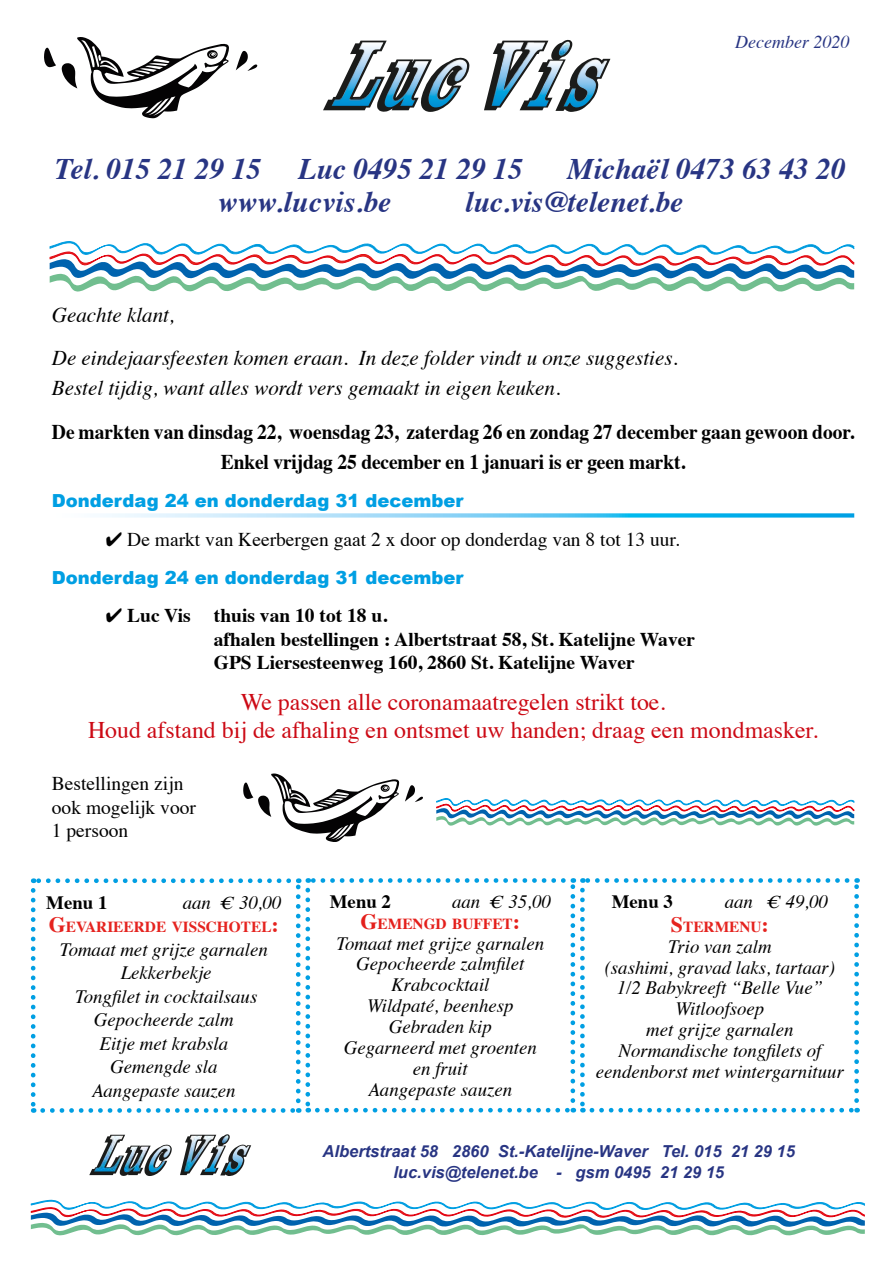
<style>
.page{position:relative;width:893px;height:1263px;background:#fff}
.page>*{position:absolute;margin:0;border:0;box-sizing:border-box;transform-origin:0 0}
.t1{font:italic 700 29.85px "Times";color:#283583}
.t2{font:23.85px/28.7px "Times";color:#cc0914;text-align:center}
.t3{font:italic 21px/43.5px "Times";color:#000}
.t4{font:700 21px/30px "Times";color:#000;text-align:center;scale:.93 1}
.t5{font:700 19.5px/23.4px "Times";color:#000}
.t6{font:19.5px/23.4px "Times";color:#000}
.t7{font:italic 18.75px/20.9px "Times";color:#000;text-align:center}
.t8{font:700 18.75px "Times";color:#000}
.t9{font:900 18px "Arial";color:#009fe3}
.t10{font:italic 18px "Times";color:#283583}
.t11{font:italic 700 16.5px/21px "Arial";color:#283583;text-align:center}
.t12{font:700 15.3px "Times";color:#e5231f}
.t13{font:700 15.3px "Times";color:#e41f1b}
.s1{font-size:21.9px}
</style>
<div class="page">
<svg style="left:100px;top:513px;width:754px;height:5px;background:#85d4f5"></svg>
<svg style="left:49px;top:241px;width:805px;height:51px"></svg>
<svg style="left:44px;top:48px;width:12px;height:19px"></svg>
<svg style="left:236px;top:51px;width:21px;height:20px"></svg>
<svg style="left:62px;top:37px;width:167px;height:81px"></svg>
<svg style="left:323px;top:41px;width:146px;height:71px"></svg>
<img style="left:385px;top:60px;width:82px;height:47px">
<img style="left:331px;top:42px;width:52px;height:64px">
<svg style="left:484px;top:40px;width:126px;height:72px"></svg>
<svg style="left:31px;top:878px;width:828px;height:235px"></svg>
<svg style="left:436px;top:798px;width:418px;height:28px"></svg>
<svg style="left:405px;top:785px;width:18px;height:17px"></svg>
<svg style="left:243px;top:773px;width:156px;height:69px"></svg>
<svg style="left:31px;top:1200px;width:834px;height:35px"></svg>
<svg style="left:89px;top:1135px;width:83px;height:41px"></svg>
<img style="left:124px;top:1145px;width:46px;height:27px">
<img style="left:94px;top:1136px;width:29px;height:35px">
<svg style="left:180px;top:1134px;width:71px;height:42px"></svg>
<p class="t10" style="left:735px;top:26px;width:116px">December 2020</p>
<h1 class="t1" style="left:55px;top:141px;width:469px">Tel. 015 21 29 15 Luc 0495 21 29 15</h1>
<h1 class="t1" style="left:567px;top:141px;width:280px">Michaël 0473 63 43 20</h1>
<h1 class="t1" style="left:218px;top:174px;width:175px">www.lucvis.be</h1>
<h1 class="t1" style="left:465px;top:174px;width:220px">luc.vis@telenet.be</h1>
<p class="t3" style="left:52px;top:292px;width:627px">Geachte klant,<br>De eindejaarsfeesten komen eraan. In deze folder vindt u onze suggesties.</p>
<p class="t3" style="left:52px;top:365px;width:510px">Bestel tijdig, want alles wordt vers gemaakt in eigen keuken.</p>
<p class="t4" style="left:52px;top:415px;width:864px">De markten van dinsdag 22, woensdag 23, zaterdag 26 en zondag 27 december gaan gewoon door.<br>Enkel vrijdag 25 december en 1 januari is er geen markt.</p>
<p class="t9" style="left:52px;top:488px;width:413px">Donderdag 24 en donderdag 31 december</p>
<p class="t6" style="left:106px;top:526px;width:575px">✔ De markt van Keerbergen gaat 2 x door op donderdag van 8 tot 13 uur.</p>
<p class="t9" style="left:52px;top:564px;width:413px">Donderdag 24 en donderdag 31 december</p>
<p class="t5" style="left:214px;top:602px;width:483px;text-indent:-108px">✔ Luc Vis thuis van 10 tot 18 u.<br>afhalen bestellingen : Albertstraat 58, St. Katelijne Waver<br>GPS Liersesteenweg 160, 2860 St. Katelijne Waver</p>
<p class="t2" style="left:88px;top:685px;width:732px">We passen alle coronamaatregelen strikt toe.<br>Houd afstand bij de afhaling en ontsmet uw handen; draag een mondmasker.</p>
<p class="t6" style="left:52px;top:770px;width:146px">Bestellingen zijn ook mogelijk voor<br>1 persoon</p>
<p class="t8" style="left:46px;top:884px;width:63px">Menu 1</p>
<p class="t7" style="left:183px;top:891px;width:100px">aan € 30,00</p>
<p class="t12" style="left:49px;top:912px;width:232px"><span class="s1">G</span>EVARIEERDE VISSCHOTEL<span class="s1">:</span></p>
<p class="t7" style="left:60px;top:936px;width:209px;line-height:23.5px">Tomaat met grijze garnalen<br>Lekkerbekje<br>Tongfilet in cocktailsaus<br>Gepocheerde zalm<br>Eitje met krabsla<br>Gemengde sla<br>Aangepaste sauzen</p>
<p class="t8" style="left:330px;top:884px;width:63px">Menu 2</p>
<p class="t7" style="left:452px;top:890px;width:100px">aan € 35,00</p>
<p class="t13" style="left:360px;top:909px;width:161px"><span class="s1">G</span>EMENGD BUFFET<span class="s1">:</span></p>
<p class="t7" style="left:336px;top:932px;width:209px">Tomaat met grijze garnalen<br>Gepocheerde zalmfilet<br>Krabcocktail<br>Wildpaté, beenhesp<br>Gebraden kip<br>Gegarneerd met groenten en fruit<br>Aangepaste sauzen</p>
<p class="t8" style="left:612px;top:884px;width:63px">Menu 3</p>
<p class="t7" style="left:725px;top:890px;width:105px">aan € 49,00</p>
<p class="t12" style="left:671px;top:912px;width:100px"><span class="s1">S</span>TERMENU<span class="s1">:</span></p>
<p class="t7" style="left:596px;top:935px;width:250px">Trio van zalm<br>(sashimi, gravad laks, tartaar)<br>1/2 Babykreeft “Belle Vue”<br>Witloofsoep<br>met grijze garnalen<br>Normandische tongfilets of eendenborst met wintergarnituur</p>
<p class="t11" style="left:323px;top:1141px;width:474px">Albertstraat 58 2860 St.-Katelijne-Waver Tel. 015 21 29 15 luc.vis@telenet.be - gsm 0495 21 29 15</p>
</div>
